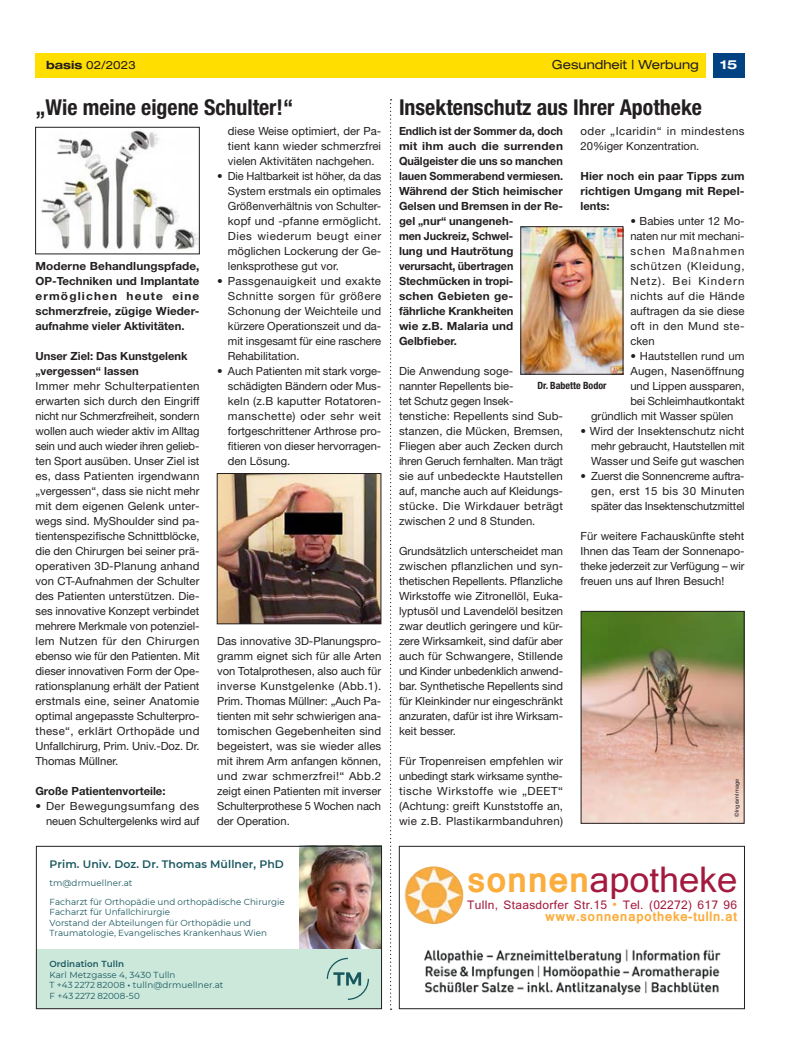
<style>
.page{position:relative;width:798px;height:1063px;background:#fff}
.page>*{position:absolute;margin:0;border:0;box-sizing:border-box;transform-origin:0 0}
.t1{font:34.62px "Kartika";color:#a41a3e}
.t2{font:700 condensed 21.88px "Helvetica Neue LT Std";color:#231f20}
.t3{font:700 13px "Kartika";letter-spacing:.025em;color:#fbae3e}
.t4{font:expanded 12.5px "Helvetica Neue LT Std";color:#231f20}
.t5{font:700 expanded 12.5px "Helvetica Neue LT Std";color:#fff}
.t6{font:11.5px "Kartika";letter-spacing:.025em;color:#a41a3e}
.t7{font:11.25px/15px "Helvetica Neue LT Std";color:#231f20;text-align:justify}
.t8{font:700 11.25px/15px "Helvetica Neue LT Std";color:#231f20;scale:.96 1}
.t9{font:700 11.25px/15px "Helvetica Neue LT Std";color:#231f20;text-align:justify;scale:1.04 1}
.t10{font:700 11.25px/15px "Helvetica Neue LT Std";color:#231f20}
.t11{font:11.25px/15px "Helvetica Neue LT Std";letter-spacing:.04em;color:#231f20}
.t12{font:expanded 11.25px "Helvetica Neue LT Std";color:#231f20}
.t13{font:600 10.88px "Montserrat";letter-spacing:.01em;color:#19575e}
.t14{font:700 condensed 10px "Helvetica Neue LT Std";color:#231f20}
.t15{font:8.75px/10.5px "Montserrat";color:#19575e}
.t16{font:600 8.75px "Montserrat";letter-spacing:.01em;color:#19575e}
.t17{font:7.88px "Myriad Pro";color:#000}
.t18{font:5.62px "Helvetica Neue LT Std";color:#231f20}
.s1{font-weight:700}
.s2{font-weight:600}
.s3{font-weight:700;color:#fbae3e}
</style>
<div class="page">
<div style="left:712px;top:53px;width:32px;height:25px;background:#004282"></div>
<div style="left:35px;top:53px;width:670px;height:25px;background:#ffde00"></div>
<img style="left:299px;top:845px;width:82px;height:105px">
<div style="left:36px;top:950px;width:345px;height:59px;background:#cbe8db"></div>
<svg style="left:326px;top:958px;width:43px;height:42px"></svg>
<div style="left:36px;top:846px;width:345px;height:163px;border:1px solid #231f20"></div>
<div style="left:399px;top:846px;width:345px;height:163px;border:1px solid #231f20"></div>
<svg style="left:390px;top:99px;width:1px;height:911px"></svg>
<svg style="left:404px;top:866px;width:317px;height:129px"></svg>
<img style="left:582px;top:613px;width:160px;height:209px">
<div style="left:580px;top:611px;width:164px;height:213px;border:1px solid #231f20"></div>
<img style="left:41px;top:130px;width:156px;height:120px">
<div style="left:35px;top:127px;width:164px;height:127px;border:1px solid #231f20"></div>
<img style="left:219px;top:475px;width:160px;height:147px">
<div style="left:217px;top:473px;width:164px;height:151px;border:1px solid #231f20"></div>
<img style="left:522px;top:228px;width:99px;height:145px">
<div style="left:520px;top:226px;width:103px;height:149px;border:1px solid #231f20"></div>
<p class="t12" style="left:46px;top:58px;width:91px"><span class="s1">basis</span> 02/2023</p>
<p class="t4" style="left:551px;top:57px;width:148px">Gesundheit | Werbung</p>
<p class="t5" style="left:720px;top:57px;width:19px">15</p>
<h2 class="t2" style="left:35px;top:94px;width:259px">„Wie meine eigene Schulter!“</h2>
<p class="t7" style="left:228px;top:123px;width:155px">diese Weise optimiert, der Pa&shy;tient kann wieder schmerzfrei vielen Aktivitäten nachgehen.</p>
<p class="t7" style="left:228px;top:168px;width:155px;text-indent:-11px">• Die Haltbarkeit ist höher, da das System erstmals ein optimales Größenverhältnis von Schulter&shy;kopf und -pfanne ermöglicht.<br>Dies wiederum beugt einer möglichen Lockerung der Ge&shy;lenksprothese gut vor.</p>
<p class="t7" style="left:228px;top:273px;width:155px;text-indent:-11px">• Passgenauigkeit und exakte Schnitte sorgen für größere Schonung der Weichteile und kürzere Operationszeit und da&shy;mit insgesamt für eine raschere Rehabilitation.</p>
<p class="t7" style="left:228px;top:363px;width:155px;text-indent:-11px">• Auch Patienten mit stark vorge&shy;schädigten Bändern oder Mus&shy;keln (z.B kaputter Rotatoren&shy;manschette) oder sehr weit fortgeschrittener Arthrose pro&shy;fitieren von dieser hervorragen&shy;den Lösung.</p>
<p class="t9" style="left:35px;top:258px;width:159px">Moderne Behandlungspfade, OP-Techniken und Implantate ermöglichen heute eine schmerzfreie, zügige Wieder&shy;aufnahme vieler Aktivitäten.</p>
<p class="t10" style="left:35px;top:348px;width:154px">Unser Ziel: Das Kunstgelenk „vergessen“ lassen</p>
<p class="t7" style="left:35px;top:378px;width:166px">Immer mehr Schulterpatienten erwarten sich durch den Eingriff nicht nur Schmerzfreiheit, sondern wollen auch wieder aktiv im Alltag sein und auch wieder ihren gelieb&shy;ten Sport ausüben. Unser Ziel ist es, dass Patienten irgendwann „vergessen“, dass sie nicht mehr mit dem eigenen Gelenk unter&shy;wegs sind. MyShoulder sind pa&shy;tientenspezifische Schnittblöcke, die den Chirurgen bei seiner prä&shy;operativen 3D-Planung anhand von CT-Aufnahmen der Schulter des Patienten unterstützen. Die&shy;ses innovative Konzept verbindet mehrere Merkmale von potenziel&shy;lem Nutzen für den Chirurgen ebenso wie für den Patienten. Mit dieser innovativen Form der Ope&shy;rationsplanung erhält der Patient erstmals eine, seiner Anatomie optimal angepasste Schulterpro&shy;these“, erklärt Orthopäde und Unfallchirurg, Prim. Univ.-Doz. Dr.<br>Thomas Müllner.</p>
<p class="t10" style="left:35px;top:783px;width:131px">Große Patientenvorteile:</p>
<p class="t7" style="left:35px;top:798px;width:165px;text-align:right">• Der Bewegungsumfang des neuen Schultergelenks wird auf</p>
<p class="t7" style="left:217px;top:633px;width:165px">Das innovative 3D-Planungspro&shy;gramm eignet sich für alle Arten von Totalprothesen, also auch für inverse Kunstgelenke (Abb.1).<br>Prim. Thomas Müllner: „Auch Pa&shy;tienten mit sehr schwierigen ana&shy;tomischen Gegebenheiten sind begeistert, was sie wieder alles mit ihrem Arm anfangen können, und zwar schmerzfrei!“ Abb.2 zeigt einen Patienten mit inverser Schulterprothese 5 Wochen nach der Operation.</p>
<p class="t13" style="left:50px;top:857px;width:236px">Prim. Univ. Doz. Dr. Thomas Müllner, PhD</p>
<p class="t15" style="left:49px;top:874px;width:237px;line-height:18.2px">tm@drmuellner.at<br>Facharzt für Orthopädie und orthopädische Chirurgie</p>
<p class="t15" style="left:49px;top:907px;width:219px">Facharzt für Unfallchirurgie<br>Vorstand der Abteilungen für Orthopädie und<br>Traumatologie, Evangelisches Krankenhaus Wien</p>
<p class="t16" style="left:49px;top:958px;width:76px">Ordination Tulln</p>
<p class="t15" style="left:49px;top:969px;width:175px">Karl Metzgasse 4, 3430 Tulln<br>T +43 2272 82008 <span class="s2">•</span> tulln@drmuellner.at<br>F +43 2272 82008-50</p>
<h2 class="t2" style="left:399px;top:94px;width:304px">Insektenschutz aus Ihrer Apotheke</h2>
<p class="t8" style="left:399px;top:123px;width:172px">Endlich ist der Sommer da, doch mit ihm auch die surrenden<br>Quälgeister die uns so manchen lauen Sommerabend vermiesen.<br>Während der Stich heimischer<br>Gelsen und Bremsen in der Re&shy;gel „nur“ unangeneh-<br>men Juckreiz, Schwel-<br>lung und Hautrötung verursacht, übertragen<br>Stechmücken in tropi-<br>schen Gebieten ge-<br>fährliche Krankheiten<br>wie z.B. Malaria und<br>Gelbfieber.</p>
<p class="t7" style="left:399px;top:363px;width:165px;text-align:left">Die Anwendung soge-<br>nannter Repellents bie-<br>tet Schutz gegen Insek&shy;tenstiche: Repellents sind Sub&shy;stanzen, die Mücken, Bremsen,<br>Fliegen aber auch Zecken durch ihren Geruch fernhalten. Man trägt sie auf unbedeckte Hautstellen auf, manche auch auf Kleidungs&shy;stücke. Die Wirkdauer beträgt zwischen 2 und 8 Stunden.</p>
<p class="t7" style="left:399px;top:543px;width:165px">Grundsätzlich unterscheidet man zwischen pflanzlichen und syn&shy;thetischen Repellents. Pflanzliche Wirkstoffe wie Zitronellöl, Euka&shy;lyptusöl und Lavendelöl besitzen zwar deutlich geringere und kür&shy;zere Wirksamkeit, sind dafür aber auch für Schwangere, Stillende und Kinder unbedenklich anwend&shy;bar. Synthetische Repellents sind für Kleinkinder nur eingeschränkt anzuraten, dafür ist ihre Wirksam&shy;keit besser.</p>
<p class="t7" style="left:399px;top:753px;width:165px">Für Tropenreisen empfehlen wir unbedingt stark wirksame synthe&shy;tische Wirkstoffe wie „DEET“ (Achtung: greift Kunststoffe an, wie z.B. Plastikarmbanduhren)</p>
<p class="t11" style="left:580px;top:123px;width:165px">oder „Icaridin“ in mindestens<br>20%iger Konzentration.</p>
<p class="t10" style="left:580px;top:168px;width:165px;text-align:justify">Hier noch ein paar Tipps zum richtigen Umgang mit Repel&shy;lents:</p>
<p class="t7" style="left:630px;top:213px;width:116px">• Babies unter 12 Mo&shy;naten nur mit mechani&shy;schen Maßnahmen schützen (Kleidung, Netz). Bei Kindern nichts auf die Hände auftragen da sie diese oft in den Mund ste&shy;cken</p>
<p class="t7" style="left:630px;top:348px;width:115px">• Hautstellen rund um</p>
<p class="t7" style="left:630px;top:363px;width:116px">Augen, Nasenöffnung</p>
<p class="t7" style="left:630px;top:378px;width:116px">und Lippen aussparen,</p>
<p class="t7" style="left:630px;top:393px;width:116px">bei Schleimhautkontakt</p>
<p class="t7" style="left:591px;top:408px;width:144px">gründlich mit Wasser spülen</p>
<p class="t7" style="left:591px;top:423px;width:155px;text-indent:-11px">• Wird der Insektenschutz nicht mehr gebraucht, Hautstellen mit Wasser und Seife gut waschen</p>
<p class="t7" style="left:591px;top:468px;width:155px;text-indent:-11px">• Zuerst die Sonnencreme auftra&shy;gen, erst 15 bis 30 Minuten später das Insektenschutzmittel</p>
<p class="t7" style="left:580px;top:528px;width:165px">Für weitere Fachauskünfte steht Ihnen das Team der Sonnenapo&shy;theke jederzeit zur Verfügung – wir freuen uns auf Ihren Besuch!</p>
<p class="t14" style="left:537px;top:379px;width:71px">Dr. Babette Bodor</p>
<p class="t18" style="left:733px;top:817px;width:39px;rotate:-90deg">©IngramImage</p>
<p class="t17" style="left:448px;top:815px;width:211px">tulln_bh_P36 sonnenapotheke 009.pdf 1 14.02.2017 09:48:38</p>
<h1 class="t1" style="left:467px;top:858px;width:271px"><span class="s3">sonnen</span>apotheke</h1>
<p class="t6" style="left:467px;top:898px;width:141px">Tulln, Staasdorfer Str.15</p>
<p class="t6" style="left:622px;top:898px;width:116px">Tel. (02272) 617 96</p>
<p class="t3" style="left:545px;top:908px;width:193px">www.sonnenapotheke-tulln.at</p>
</div>
